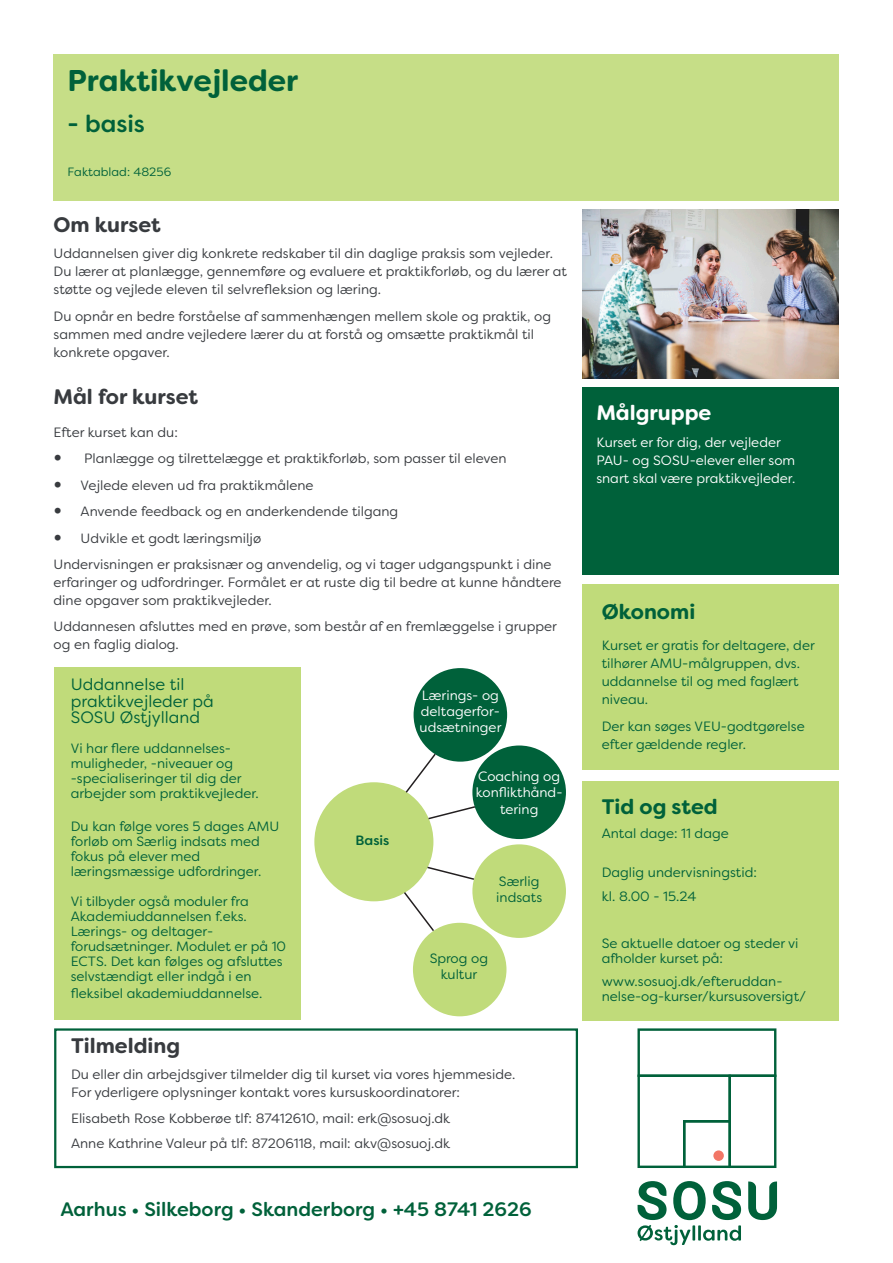
<style>
.page{position:relative;width:893px;height:1263px;background:#fff}
.page>*{position:absolute;margin:0;border:0;box-sizing:border-box;transform-origin:0 0}
.Kursustype_-_NEGATIV{font:700 30px "Filson Soft";color:#00613a}
.Kursustype_-_NEGATIV-2{font:500 24px "Filson Soft";color:#00613a}
.Overskrift_v__Brødte{font:700 21px "Filson Soft";color:#383b3f}
.Overskrift_v__Brødte-2{font:700 21px "Filson Soft";color:#00613a}
.Overskrift_v__Brødte-3{font:700 21px "Filson Soft";color:#fff}
.t1{font:500 19.5px "Filson Soft";color:#00613a}
.brød_overskrift{font:16.5px/16.5px "Filson Soft";color:#00613a}
.Overskrift_v__Brødte-4{font:13.5px/18px "Filson Soft";color:#383b3f}
.brød_overskrift-2{font:13.5px/15px "Filson Soft";color:#00613a}
.Brødtekst{font:13.5px/18px "Filson Soft";color:#383b3f}
.Overskrift_v__Brødte-5{font:13.5px/15px "Filson Soft";color:#00613a}
.Overskrift_v__Brødte-6{font:13.5px/16.2px "Filson Soft";color:#fff}
.Brødtekst-2{font:13.5px/18px "Filson Soft";color:#00613a}
.t2{font:500 13.5px "Filson Soft";color:#00613a}
.Faktablad_nr__-_NEGA{font:12px "Filson Soft";color:#00613a}
.s1{font-weight:700;font-size:21px}
</style>
<div class="page">
<div style="left:54px;top:1028px;width:524px;height:140px;background:#fff;border:2px solid #00613a"></div>
<div style="left:54px;top:54px;width:785px;height:147px;background:#c6de87"></div>
<div style="left:582px;top:387px;width:257px;height:188px;background:#00613a"></div>
<div style="left:582px;top:584px;width:257px;height:186px;background:#c0db7a"></div>
<div style="left:582px;top:781px;width:257px;height:239px;background:#c0db7a"></div>
<svg style="left:637px;top:1028px;width:139px;height:140px"></svg>
<div style="left:713px;top:1150px;width:11px;height:11px;background:#f27666;border-radius:50%"></div>
<svg style="left:638px;top:1181px;width:103px;height:64px"></svg>
<svg style="left:748px;top:1181px;width:29px;height:39px"></svg>
<img style="left:582px;top:210px;width:257px;height:168px">
<div style="left:55px;top:667px;width:246px;height:353px;background:#c0db7a"></div>
<div style="left:314px;top:782px;width:119px;height:119px;background:#c0db7a;border-radius:50%"></div>
<div style="left:413px;top:923px;width:93px;height:93px;background:#c0db7a;border-radius:50%"></div>
<div style="left:414px;top:668px;width:93px;height:94px;background:#00613a;border-radius:50%"></div>
<div style="left:472px;top:745px;width:94px;height:94px;background:#00613a;border-radius:50%"></div>
<div style="left:472px;top:844px;width:94px;height:94px;background:#c0db7a;border-radius:50%"></div>
<svg style="left:427px;top:805px;width:50px;height:15px"></svg>
<svg style="left:426px;top:865px;width:50px;height:16px"></svg>
<svg style="left:402px;top:890px;width:34px;height:43px"></svg>
<svg style="left:404px;top:752px;width:33px;height:42px"></svg>
<p class="Kursustype_-_NEGATIV" style="left:68px;top:61px;width:232px">Praktikvejleder</p>
<p class="Kursustype_-_NEGATIV-2" style="left:68px;top:108px;width:79px">- basis</p>
<p class="Faktablad_nr__-_NEGA" style="left:68px;top:164px;width:105px">Faktablad: 48256</p>
<p class="Overskrift_v__Brødte" style="left:54px;top:211px;width:109px">Om kurset</p>
<p class="Overskrift_v__Brødte-4" style="left:54px;top:244px;width:515px">Uddannelsen giver dig konkrete redskaber til din daglige praksis som vejleder.<br>Du lærer at planlægge, gennemføre og evaluere et praktikforløb, og du lærer at støtte og vejlede eleven til selvrefleksion og læring.</p>
<p class="Overskrift_v__Brødte-4" style="left:54px;top:307px;width:499px">Du opnår en bedre forståelse af sammenhængen mellem skole og praktik, og sammen med andre vejledere lærer du at forstå og omsætte praktikmål til konkrete opgaver.</p>
<p class="Overskrift_v__Brødte" style="left:54px;top:383px;width:146px">Mål for kurset</p>
<p class="Overskrift_v__Brødte-4" style="left:54px;top:423px;width:126px">Efter kurset kan du:</p>
<p class="Overskrift_v__Brødte-4" style="left:54px;top:449px;width:454px"><span class="s1">•</span> Planlægge og tilrettelægge et praktikforløb, som passer til eleven</p>
<p class="Overskrift_v__Brødte-4" style="left:54px;top:476px;width:261px"><span class="s1">•</span> Vejlede eleven ud fra praktikmålene</p>
<p class="Overskrift_v__Brødte-4" style="left:54px;top:502px;width:346px"><span class="s1">•</span> Anvende feedback og en anderkendende tilgang</p>
<p class="Overskrift_v__Brødte-4" style="left:54px;top:529px;width:209px"><span class="s1">•</span> Udvikle et godt læringsmiljø</p>
<p class="Overskrift_v__Brødte-4" style="left:54px;top:555px;width:509px">Undervisningen er praksisnær og anvendelig, og vi tager udgangspunkt i dine erfaringer og udfordringer. Formålet er at ruste dig til bedre at kunne håndtere dine opgaver som praktikvejleder.</p>
<p class="Overskrift_v__Brødte-4" style="left:54px;top:617px;width:505px">Uddannesen afsluttes med en prøve, som består af en fremlæggelse i grupper og en faglig dialog.</p>
<p class="brød_overskrift" style="left:71px;top:676px;width:144px">Uddannelse til praktikvejleder på<br>SOSU Østjylland</p>
<p class="brød_overskrift-2" style="left:71px;top:741px;width:189px">Vi har flere uddannelses&shy;muligheder, -niveauer og -specialiseringer til dig der arbejder som praktikvejleder.</p>
<p class="brød_overskrift-2" style="left:71px;top:819px;width:210px">Du kan følge vores 5 dages AMU forløb om Særlig indsats med fokus på elever med læringsmæssige udfordringer.</p>
<p class="brød_overskrift-2" style="left:71px;top:894px;width:217px">Vi tilbyder også moduler fra<br>Akademiuddannelsen f.eks.<br>Lærings- og deltager&shy;forudsætninger. Modulet er på 10<br>ECTS. Det kan følges og afsluttes selvstændigt eller indgå i en</p>
<p class="brød_overskrift-2" style="left:71px;top:985px;width:193px">fleksibel akademiuddannelse.</p>
<p class="t2" style="left:356px;top:831px;width:35px">Basis</p>
<p class="Overskrift_v__Brødte-6" style="left:420px;top:687px;width:83px">Lærings- og deltagerfor&shy;udsætninger</p>
<p class="Overskrift_v__Brødte-6" style="left:476px;top:768px;width:88px;text-align:center">Coaching og konflikthånd&shy;tering</p>
<p class="brød_overskrift-2" style="left:496px;top:873px;width:47px;line-height:16.2px">Særlig indsats</p>
<p class="brød_overskrift-2" style="left:430px;top:950px;width:60px;line-height:16.2px;text-align:center">Sprog og kultur</p>
<p class="Overskrift_v__Brødte" style="left:71px;top:1032px;width:111px">Tilmelding</p>
<p class="Brødtekst" style="left:71px;top:1065px;width:446px">Du eller din arbejdsgiver tilmelder dig til kurset via vores hjemmeside.<br>For yderligere oplysninger kontakt vores kursuskoordinatorer:</p>
<p class="Brødtekst" style="left:71px;top:1109px;width:381px">Elisabeth Rose Kobberøe tlf: 87412610, mail: erk@sosuoj.dk</p>
<p class="Brødtekst" style="left:71px;top:1134px;width:381px">Anne Kathrine Valeur på tlf: 87206118, mail: akv@sosuoj.dk</p>
<p class="t1" style="left:60px;top:1196px;width:473px">Aarhus • Silkeborg • Skanderborg • +45 8741 2626</p>
<p class="Overskrift_v__Brødte-3" style="left:596px;top:399px;width:117px">Målgruppe</p>
<p class="Overskrift_v__Brødte-6" style="left:596px;top:433px;width:200px;line-height:18px">Kurset er for dig, der vejleder<br>PAU- og SOSU-elever eller som snart skal være praktikvejleder.</p>
<p class="Overskrift_v__Brødte-2" style="left:602px;top:598px;width:95px">Økonomi</p>
<p class="Brødtekst-2" style="left:602px;top:636px;width:215px">Kurset er gratis for deltagere, der tilhører AMU-målgruppen, dvs. uddannelse til og med faglært niveau.</p>
<p class="Brødtekst-2" style="left:602px;top:717px;width:204px">Der kan søges VEU-godtgørelse efter gældende regler.</p>
<p class="Overskrift_v__Brødte-2" style="left:602px;top:793px;width:117px">Tid og sted</p>
<p class="Overskrift_v__Brødte-5" style="left:602px;top:826px;width:128px">Antal dage: 11 dage</p>
<p class="Overskrift_v__Brødte-5" style="left:602px;top:865px;width:157px">Daglig undervisningstid:</p>
<p class="Overskrift_v__Brødte-5" style="left:602px;top:888px;width:96px">kl. 8.00 - 15.24</p>
<p class="Overskrift_v__Brødte-5" style="left:602px;top:935px;width:198px">Se aktuelle datoer og steder vi afholder kurset på:</p>
<p class="Overskrift_v__Brødte-5" style="left:602px;top:974px;width:206px">www.sosuoj.dk/efteruddan&shy;nelse-og-kurser/kursusoversigt/</p>
</div>
